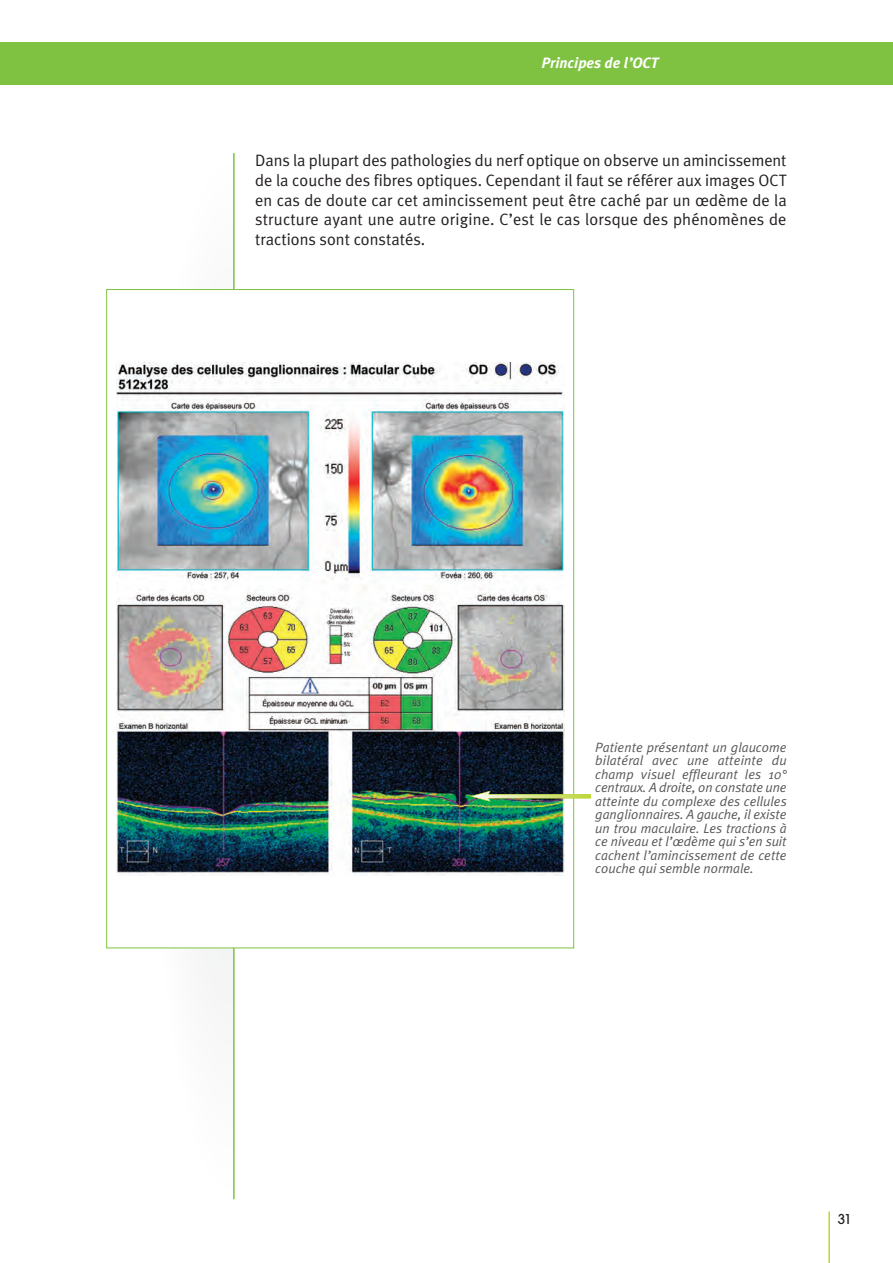
<style>
.page{position:relative;width:893px;height:1263px;background:#fff}
.page>*{position:absolute;margin:0;border:0;box-sizing:border-box;transform-origin:0 0}
.t1{font:16.5px/19.8px "Meta Plus Normal";letter-spacing:.01em;color:#231f20;text-align:justify}
.t2{font:italic 700 15px "Meta Plus";color:#fff}
.t3{font:500 15px "Avant Garde Gothic Itc T";color:#231f20}
.t4{font:italic 13.5px/13.5px "Meta Plus Normal";letter-spacing:.005em;color:#57585a;text-align:justify}
</style>
<div class="page">
<hr style="left:828px;top:1211px;width:2px;height:52px;background:#bcd531">
<hr style="left:233px;top:153px;width:2px;height:1046px;background:#7fc241">
<div style="left:107px;top:290px;width:466px;height:657px;background:#fff"></div>
<img style="left:116px;top:362px;width:448px;height:513px">
<svg style="left:470px;top:791px;width:121px;height:11px"></svg>
<div style="left:0;top:43px;width:893px;height:42px;background:#7fc241"></div>
<p class="t2" style="left:542px;top:57px;width:118px">Principes de l’OCT</p>
<p class="t1" style="left:255px;top:152px;width:533px">Dans la plupart des pathologies du nerf optique on observe un amincissement de la couche des fibres optiques. Cependant il faut se référer aux images OCT en cas de doute car cet amincissement peut être caché par un œdème de la structure ayant une autre origine. C’est le cas lorsque des phénomènes de tractions sont constatés.</p>
<p class="t4" style="left:595px;top:741px;width:193px">Patiente présentant un glaucome bilatéral avec une atteinte du champ visuel effleurant les 10° centraux. A droite, on constate une atteinte du complexe des cellules ganglionnaires. A gauche, il existe un trou maculaire. Les tractions à ce niveau et l’œdème qui s’en suit cachent l’amincissement de cette couche qui semble normale.</p>
<p class="t3" style="left:838px;top:1213px;width:15px">31</p>
</div>
